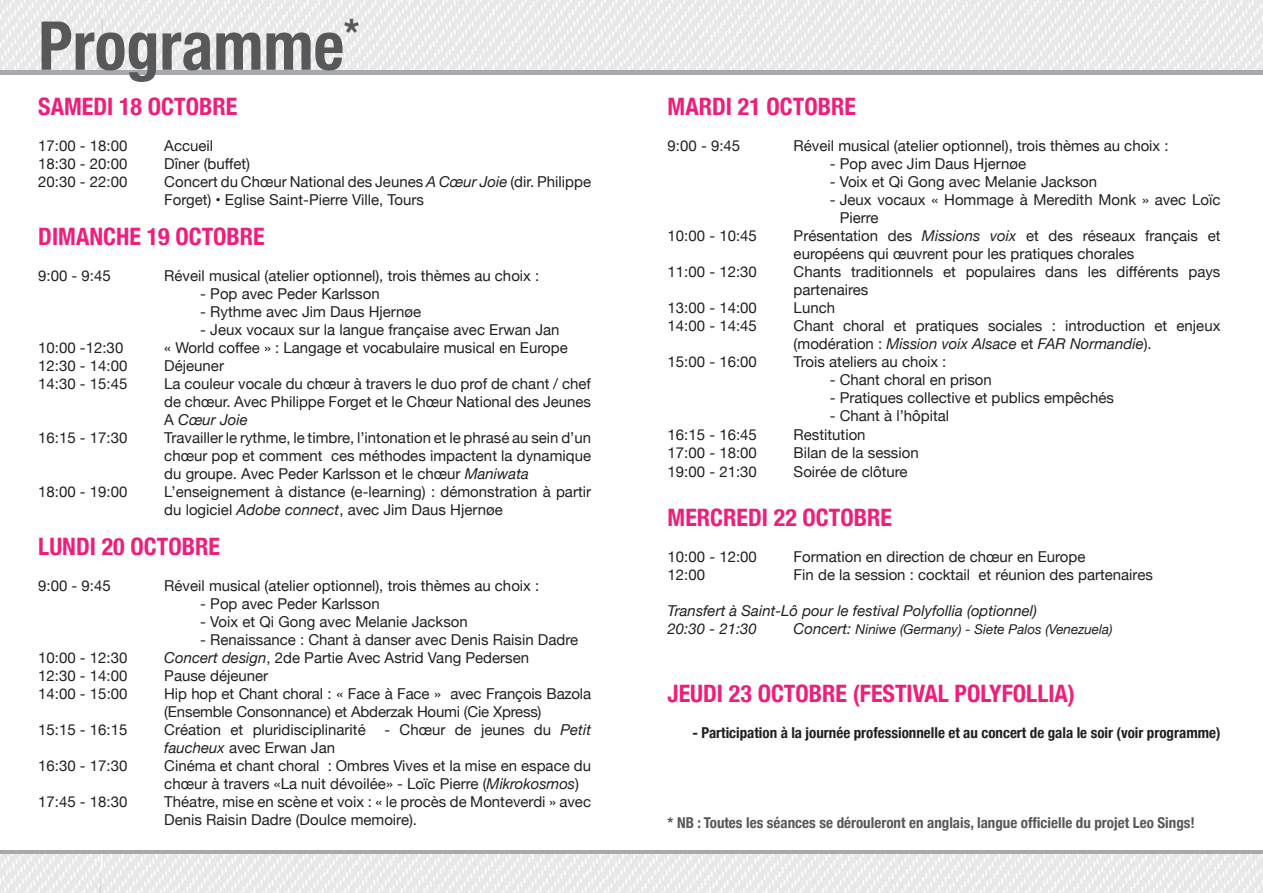
<style>
.page{position:relative;width:1263px;height:893px;background:#fff}
.page>*{position:absolute;margin:0;border:0;box-sizing:border-box;transform-origin:0 0}
.t1{font:700 condensed 67.5px "Helvetica Neue";color:#57585a}
.t2{font:700 condensed 24px "Helvetica Neue";color:#ee1e7b}
.t3{font:15px/18px "Helvetica Neue";color:#231f20}
.t4{font:700 condensed 15px "Helvetica Neue";color:#231f20}
.t5{font:700 condensed 15px "Helvetica Neue";color:#57585a}
.t6{font:italic 15px/18px "Helvetica Neue";color:#231f20}
.t7{font:italic 13.5px "Helvetica Neue";color:#231f20}
.s1{font-style:italic}
.s2{font-size:15px}
</style>
<div class="page">
<img style="left:101px;top:854px;width:1162px;height:39px">
<img style="left:0;top:854px;width:101px;height:39px">
<img style="left:64px;top:0;width:1199px;height:70px">
<img style="left:0;top:1px;width:102px;height:69px">
<hr style="left:0;top:850px;width:1263px;height:4px;background:#a8a9ad">
<hr style="left:0;top:70px;width:1263px;height:4px;background:#a8a9ad">
<h1 class="t1" style="left:38px;top:-10px;width:322px">Programme<sup>*</sup></h1>
<h2 class="t2" style="left:38px;top:87px;width:200px">SAMEDI 18 OCTOBRE</h2>
<p class="t3" style="left:38px;top:138px;width:91px">17:00 - 18:00</p>
<p class="t3" style="left:164px;top:138px;width:50px">Accueil</p>
<p class="t3" style="left:38px;top:156px;width:91px">18:30 - 20:00</p>
<p class="t3" style="left:164px;top:156px;width:87px">Dîner (buffet)</p>
<p class="t3" style="left:38px;top:174px;width:91px">20:30 - 22:00</p>
<p class="t3" style="left:164px;top:174px;width:428px">Concert du Chœur National des Jeunes <span class="s1">A Cœur Joie</span> (dir. Philippe<br>Forget) • Eglise Saint-Pierre Ville, Tours</p>
<h2 class="t2" style="left:38px;top:217px;width:228px">DIMANCHE 19 OCTOBRE</h2>
<p class="t3" style="left:38px;top:268px;width:74px">9:00 - 9:45</p>
<p class="t3" style="left:164px;top:268px;width:377px">Réveil musical (atelier optionnel), trois thèmes au choix :</p>
<p class="t3" style="left:200px;top:286px;width:181px">- Pop avec Peder Karlsson</p>
<p class="t3" style="left:200px;top:304px;width:222px">- Rythme avec Jim Daus Hjernøe</p>
<p class="t3" style="left:200px;top:322px;width:361px">- Jeux vocaux sur la langue française avec Erwan Jan</p>
<p class="t3" style="left:38px;top:340px;width:87px">10:00 -12:30</p>
<p class="t3" style="left:164px;top:340px;width:405px">« World coffee » : Langage et vocabulaire musical en Europe</p>
<p class="t3" style="left:38px;top:358px;width:91px">12:30 - 14:00</p>
<p class="t3" style="left:164px;top:358px;width:61px">Déjeuner</p>
<p class="t3" style="left:38px;top:376px;width:91px">14:30 - 15:45</p>
<p class="t3" style="left:164px;top:376px;width:428px;text-align:justify">La couleur vocale du chœur à travers le duo prof de chant / chef de chœur. Avec Philippe Forget et le Chœur National des Jeunes A <span class="s1">Cœur Joie</span></p>
<p class="t3" style="left:38px;top:430px;width:91px">16:15 - 17:30</p>
<p class="t3" style="left:164px;top:430px;width:428px;text-align:justify">Travailler le rythme, le timbre, l’intonation et le phrasé au sein d’un chœur pop et comment ces méthodes impactent la dynamique du groupe. Avec Peder Karlsson et le chœur <span class="s1">Maniwata</span></p>
<p class="t3" style="left:38px;top:484px;width:91px">18:00 - 19:00</p>
<p class="t3" style="left:164px;top:484px;width:428px">L’enseignement à distance (e-learning) : démonstration à partir du logiciel <span class="s1">Adobe connect</span>, avec Jim Daus Hjernøe</p>
<h2 class="t2" style="left:38px;top:526px;width:183px">LUNDI 20 OCTOBRE</h2>
<p class="t3" style="left:38px;top:577px;width:74px">9:00 - 9:45</p>
<p class="t3" style="left:164px;top:577px;width:377px">Réveil musical (atelier optionnel), trois thèmes au choix :</p>
<p class="t3" style="left:200px;top:595px;width:181px">- Pop avec Peder Karlsson</p>
<p class="t3" style="left:200px;top:613px;width:269px">- Voix et Qi Gong avec Melanie Jackson</p>
<p class="t3" style="left:200px;top:631px;width:379px">- Renaissance : Chant à danser avec Denis Raisin Dadre</p>
<p class="t3" style="left:38px;top:649px;width:91px">10:00 - 12:30</p>
<p class="t3" style="left:164px;top:649px;width:366px"><span class="s1">Concert design</span>, 2de Partie Avec Astrid Vang Pedersen</p>
<p class="t3" style="left:38px;top:667px;width:91px">12:30 - 14:00</p>
<p class="t3" style="left:164px;top:667px;width:105px">Pause déjeuner</p>
<p class="t3" style="left:38px;top:685px;width:91px">14:00 - 15:00</p>
<p class="t3" style="left:164px;top:685px;width:428px">Hip hop et Chant choral : « Face à Face » avec François Bazola (Ensemble Consonnance) et Abderzak Houmi (Cie Xpress)</p>
<p class="t3" style="left:38px;top:721px;width:91px">15:15 - 16:15</p>
<p class="t3" style="left:164px;top:721px;width:428px">Création et pluridisciplinarité - Chœur de jeunes du <span class="s1">Petit faucheux</span> avec Erwan Jan</p>
<p class="t3" style="left:38px;top:757px;width:91px">16:30 - 17:30</p>
<p class="t3" style="left:164px;top:757px;width:428px">Cinéma et chant choral : Ombres Vives et la mise en espace du chœur à travers «La nuit dévoilée» - Loïc Pierre (<span class="s1">Mikrokosmos</span>)</p>
<p class="t3" style="left:38px;top:793px;width:91px">17:45 - 18:30</p>
<p class="t3" style="left:164px;top:793px;width:428px">Théatre, mise en scène et voix : « le procès de Monteverdi » avec<br>Denis Raisin Dadre (Doulce memoire).</p>
<h2 class="t2" style="left:668px;top:87px;width:190px">MARDI 21 OCTOBRE</h2>
<p class="t3" style="left:668px;top:138px;width:74px">9:00 - 9:45</p>
<p class="t3" style="left:794px;top:138px;width:377px">Réveil musical (atelier optionnel), trois thèmes au choix :</p>
<p class="t3" style="left:830px;top:156px;width:198px">- Pop avec Jim Daus Hjernøe</p>
<p class="t3" style="left:830px;top:174px;width:269px">- Voix et Qi Gong avec Melanie Jackson</p>
<p class="t3" style="left:840px;top:192px;width:382px;text-indent:-10px">- Jeux vocaux « Hommage à Meredith Monk » avec Loïc<br>Pierre</p>
<p class="t3" style="left:668px;top:228px;width:91px">10:00 - 10:45</p>
<p class="t3" style="left:794px;top:228px;width:428px">Présentation des <span class="s1">Missions voix</span> et des réseaux français et européens qui œuvrent pour les pratiques chorales</p>
<p class="t3" style="left:668px;top:264px;width:91px">11:00 - 12:30</p>
<p class="t3" style="left:794px;top:264px;width:428px">Chants traditionnels et populaires dans les différents pays partenaires</p>
<p class="t3" style="left:668px;top:300px;width:91px">13:00 - 14:00</p>
<p class="t3" style="left:794px;top:300px;width:43px">Lunch</p>
<p class="t3" style="left:668px;top:318px;width:91px">14:00 - 14:45</p>
<p class="t3" style="left:794px;top:318px;width:428px">Chant choral et pratiques sociales : introduction et enjeux (modération : <span class="s1">Mission voix Alsace</span> et <span class="s1">FAR Normandie</span>).</p>
<p class="t3" style="left:668px;top:354px;width:91px">15:00 - 16:00</p>
<p class="t3" style="left:794px;top:354px;width:154px">Trois ateliers au choix :</p>
<p class="t3" style="left:830px;top:372px;width:164px">- Chant choral en prison</p>
<p class="t3" style="left:830px;top:390px;width:286px">- Pratiques collective et publics empêchés</p>
<p class="t3" style="left:830px;top:408px;width:121px">- Chant à l’hôpital</p>
<p class="t3" style="left:668px;top:426px;width:91px">16:15 - 16:45</p>
<p class="t3" style="left:794px;top:426px;width:73px">Restitution</p>
<p class="t3" style="left:668px;top:444px;width:91px">17:00 - 18:00</p>
<p class="t3" style="left:794px;top:444px;width:127px">Bilan de la session</p>
<p class="t3" style="left:668px;top:464px;width:91px">19:00 - 21:30</p>
<p class="t3" style="left:794px;top:464px;width:115px">Soirée de clôture</p>
<h2 class="t2" style="left:668px;top:497px;width:226px">MERCREDI 22 OCTOBRE</h2>
<p class="t3" style="left:668px;top:548px;width:91px">10:00 - 12:00</p>
<p class="t3" style="left:794px;top:548px;width:293px">Formation en direction de chœur en Europe</p>
<p class="t3" style="left:668px;top:566px;width:39px">12:00</p>
<p class="t3" style="left:794px;top:566px;width:361px">Fin de la session : cocktail et réunion des partenaires</p>
<p class="t6" style="left:668px;top:602px;width:371px">Transfert à Saint-Lô pour le festival Polyfollia (optionnel)<br>20:30 - 21:30</p>
<p class="t7" style="left:794px;top:619px;width:320px"><span class="s2">Concert:</span> Niniwe (Germany) - Siete Palos (Venezuela)</p>
<h2 class="t2" style="left:668px;top:674px;width:409px">JEUDI 23 OCTOBRE (FESTIVAL POLYFOLLIA)</h2>
<p class="t4" style="left:692px;top:720px;width:529px">- Participation à la journée professionnelle et au concert de gala le soir (voir programme)</p>
<p class="t5" style="left:668px;top:810px;width:529px">* NB : Toutes les séances se dérouleront en anglais, langue officielle du projet Leo Sings!</p>
</div>
